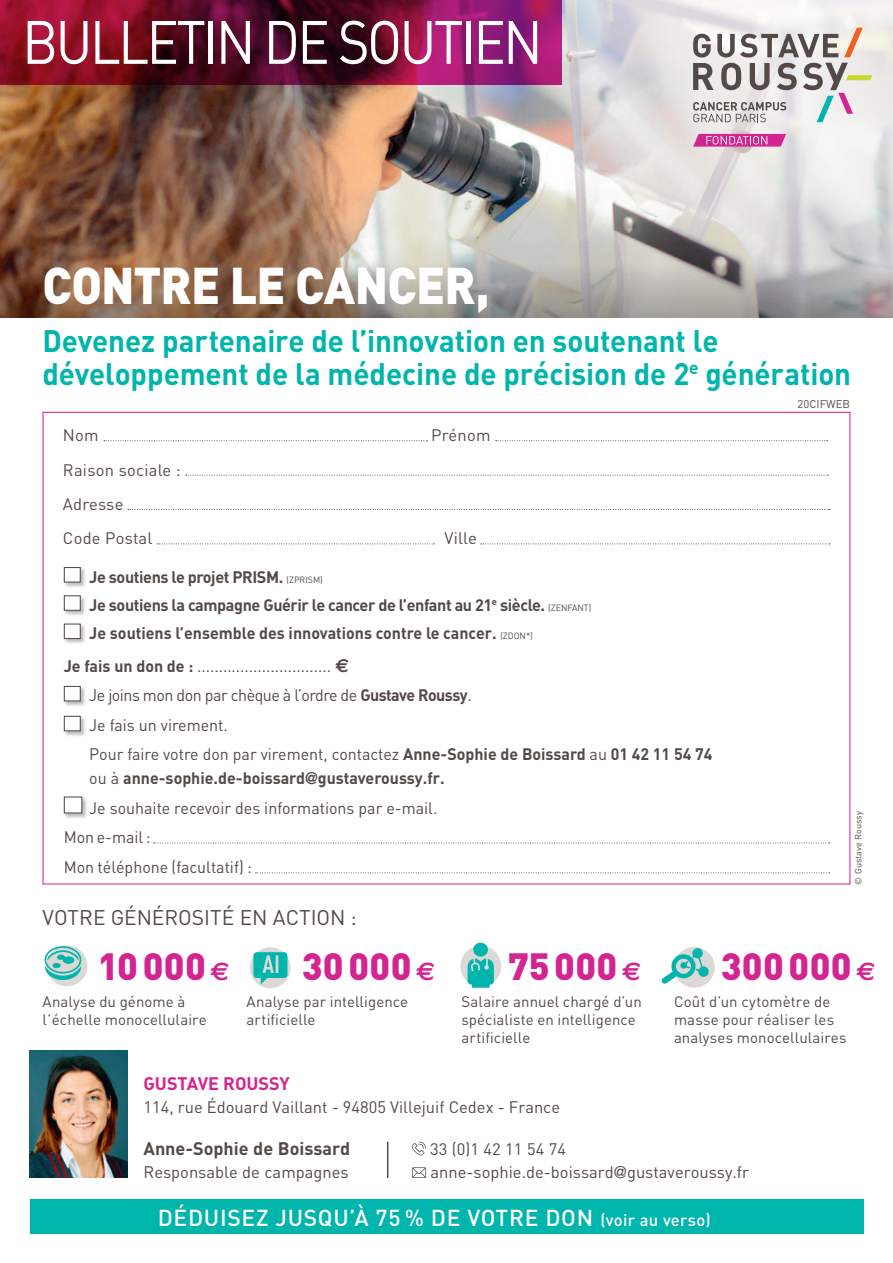
<style>
.page{position:relative;width:893px;height:1263px;background:#fff}
.page>*{position:absolute;margin:0;border:0;box-sizing:border-box;transform-origin:0 0}
.t1{font:60.15px "DIN";letter-spacing:-.05em;color:#fff;scale:.9 1}
.t2{font:900 51px "DIN";letter-spacing:-.015em;color:#fff;scale:.94 1}
.t3{font:900 37.5px "DIN";letter-spacing:.01em;color:#d32491}
.t4{font:700 30.75px/33px "DIN";letter-spacing:-.005em;color:#00b5ac;scale:.96 1}
.t5{font:500 22.8px "DIN";letter-spacing:.03em;color:#fff}
.t6{font:21px "DIN";letter-spacing:-.005em;color:#534a47}
.t7{font:700 18px "DIN";color:#534a47}
.t8{font:700 18px "DIN";color:#d32491}
.t9{font:16.5px "DIN";color:#534a47}
.t10{font:700 16.5px/24px "DIN";color:#534a47}
.t11{font:700 16.5px "DIN";letter-spacing:-.025em;color:#534a47}
.t12{font:16.5px "DIN";letter-spacing:-.03em;color:#534a47}
.t13{font:15px/18px "DIN";letter-spacing:.005em;color:#534a47}
.t14{font:11.25px "DIN";color:#534a47}
.t15{font:9px "DIN";color:#534a47}
.s1{font-weight:400;font-size:9px}
.s2{font-weight:700}
.s3{font-family:"Euro Sans";font-weight:700;font-size:18.75px}
.s4{font-weight:400}
.s5{font-family:"Helvetica Neue"}
.s6{font-family:"Euro Sans";font-weight:700;font-size:25.5px}
.s7{font-size:16.65px}
</style>
<div class="page">
<img style="left:0;top:85px;width:242px;height:157px">
<img style="left:242px;top:85px;width:247px;height:157px">
<svg style="left:489px;top:0;width:404px;height:242px"></svg>
<img style="left:0;top:242px;width:893px;height:76px">
<svg style="left:0;top:0;width:561px;height:85px;background:#720f36"></svg>
<div style="left:43px;top:412px;width:807px;height:472px;background:#fff;border:1px solid #d32491"></div>
<div style="left:63px;top:566px;width:23px;height:22px;background:#231f20;opacity:.3"></div>
<div style="left:64px;top:567px;width:17px;height:15px;background:#fff;border:1px solid #534a47"></div>
<div style="left:63px;top:595px;width:23px;height:21px;background:#231f20;opacity:.3"></div>
<div style="left:64px;top:595px;width:17px;height:16px;background:#fff;border:1px solid #534a47"></div>
<div style="left:63px;top:623px;width:23px;height:22px;background:#231f20;opacity:.3"></div>
<div style="left:64px;top:623px;width:17px;height:16px;background:#fff;border:1px solid #534a47"></div>
<div style="left:63px;top:685px;width:23px;height:22px;background:#231f20;opacity:.3"></div>
<div style="left:64px;top:686px;width:17px;height:15px;background:#fff;border:1px solid #534a47"></div>
<div style="left:63px;top:715px;width:23px;height:22px;background:#231f20;opacity:.3"></div>
<div style="left:64px;top:716px;width:17px;height:15px;background:#fff;border:1px solid #534a47"></div>
<div style="left:63px;top:796px;width:25px;height:23px;background:#231f20;opacity:.3"></div>
<div style="left:64px;top:796px;width:18px;height:17px;background:#fff"></div>
<svg style="left:153px;top:843px;width:677px;height:1px"></svg>
<svg style="left:255px;top:872px;width:575px;height:1px"></svg>
<div style="left:47px;top:945px;width:40px;height:41px;background:#dcd8d6;border-radius:50%"></div>
<div style="left:250px;top:947px;width:41px;height:41px;background:#dcd8d6;border-radius:50%"></div>
<div style="left:674px;top:947px;width:41px;height:41px;background:#dcd8d6;border-radius:50%"></div>
<svg style="left:45px;top:946px;width:36px;height:34px"></svg>
<div style="left:57px;top:954px;width:8px;height:6px;background:#00b5ac;border-radius:50%"></div>
<div style="left:63px;top:956px;width:11px;height:8px;background:#00b5ac;border-radius:50%"></div>
<div style="left:53px;top:963px;width:8px;height:5px;background:#00b5ac;border-radius:50%"></div>
<div style="left:30px;top:1199px;width:833px;height:34px;background:#00b5ac"></div>
<svg style="left:692px;top:948px;width:11px;height:10px"></svg>
<svg style="left:698px;top:966px;width:11px;height:11px"></svg>
<svg style="left:661px;top:951px;width:44px;height:37px"></svg>
<div style="left:671px;top:954px;width:25px;height:24px;border:4px solid #00b5ac;border-radius:50%"></div>
<hr style="left:387px;top:1142px;width:1px;height:36px;background:#534a47">
<svg style="left:412px;top:1141px;width:14px;height:14px"></svg>
<svg style="left:412px;top:1167px;width:14px;height:11px"></svg>
<svg style="left:693px;top:28px;width:179px;height:94px"></svg>
<svg style="left:693px;top:134px;width:93px;height:13px"></svg>
<div style="left:460px;top:946px;width:41px;height:41px;background:#dcd8d6;border-radius:50%"></div>
<div style="left:473px;top:943px;width:15px;height:14px;background:#00b5ac;border-radius:50%"></div>
<svg style="left:467px;top:958px;width:27px;height:30px"></svg>
<div style="left:253px;top:952px;width:34px;height:26px;background:#00b5ac;border-radius:3px"></div>
<svg style="left:261px;top:955px;width:17px;height:29px"></svg>
<img style="left:30px;top:1050px;width:98px;height:128px">
<svg style="left:104px;top:440px;width:323px;height:1px"></svg>
<svg style="left:496px;top:440px;width:332px;height:1px"></svg>
<svg style="left:186px;top:475px;width:642px;height:1px"></svg>
<svg style="left:128px;top:509px;width:702px;height:1px"></svg>
<svg style="left:157px;top:543px;width:277px;height:1px"></svg>
<svg style="left:481px;top:543px;width:349px;height:1px"></svg>
<p class="t1" style="left:22px;top:5px;width:580px">BULLETIN DE SOUTIEN</p>
<p class="t2" style="left:43px;top:251px;width:477px">CONTRE LE CANCER,</p>
<p class="t4" style="left:43px;top:323px;width:844px">Devenez partenaire de l’innovation en soutenant le développement de la médecine de précision de 2<sup>e</sup> génération</p>
<p class="t9" style="left:63px;top:425px;width:37px">Nom</p>
<p class="t9" style="left:431px;top:425px;width:61px">Prénom</p>
<p class="t9" style="left:63px;top:459px;width:119px">Raison sociale :</p>
<p class="t9" style="left:63px;top:494px;width:62px">Adresse</p>
<p class="t9" style="left:63px;top:528px;width:91px">Code Postal</p>
<p class="t9" style="left:444px;top:528px;width:34px">Ville</p>
<p class="t14" style="left:798px;top:397px;width:54px">20CIFWEB</p>
<p class="t11" style="left:89px;top:566px;width:235px">Je soutiens le projet PRISM. <span class="s1">(ZPRISM)</span></p>
<p class="t11" style="left:89px;top:594px;width:504px">Je soutiens la campagne Guérir le cancer de l’enfant au 21<sup>e</sup> siècle. <span class="s1">(ZENFANT)</span></p>
<p class="t10" style="left:89px;top:620px;width:445px">Je soutiens l’ensemble des innovations contre le cancer. <span class="s1">(ZDON*)</span></p>
<p class="t9" style="left:64px;top:655px;width:287px"><span class="s2">Je fais un don de :</span> ............................... <span class="s3">€</span></p>
<p class="t12" style="left:89px;top:685px;width:384px">Je joins mon don par chèque à l’ordre de <span class="s2">Gustave Roussy</span>.</p>
<p class="t9" style="left:89px;top:715px;width:140px">Je fais un virement.</p>
<p class="t10" style="left:89px;top:741px;width:625px"><span class="s4">Pour faire votre don par virement, contactez</span> Anne-Sophie de Boissard <span class="s4">au</span> 01 42 11 54 74 <span class="s4">ou à</span> anne-sophie.de-boissard<span class="s5">@</span>gustaveroussy.fr.</p>
<p class="t9" style="left:89px;top:797px;width:350px">Je souhaite recevoir des informations par e-mail.</p>
<p class="t9" style="left:64px;top:827px;width:88px">Mon e-mail :</p>
<p class="t9" style="left:64px;top:857px;width:190px">Mon téléphone (facultatif) :</p>
<p class="t6" style="left:43px;top:904px;width:316px">VOTRE GÉNÉROSITÉ EN ACTION :</p>
<p class="t3" style="left:98px;top:941px;width:133px">10000 <span class="s6">€</span></p>
<p class="t3" style="left:302px;top:941px;width:135px">30000 <span class="s6">€</span></p>
<p class="t3" style="left:508px;top:941px;width:135px">75000 <span class="s6">€</span></p>
<p class="t3" style="left:721px;top:941px;width:156px">300000 <span class="s6">€</span></p>
<p class="t13" style="left:43px;top:992px;width:166px">Analyse du génome à l’échelle monocellulaire</p>
<p class="t13" style="left:247px;top:992px;width:163px">Analyse par intelligence artificielle</p>
<p class="t13" style="left:461px;top:992px;width:182px">Salaire annuel chargé d’un spécialiste en intelligence artificielle</p>
<p class="t13" style="left:674px;top:992px;width:174px">Coût d’un cytomètre de masse pour réaliser les analyses monocellulaires</p>
<p class="t15" style="left:853px;top:884px;width:75px;rotate:-90deg">© Gustave Roussy</p>
<p class="t8" style="left:144px;top:1072px;width:148px">GUSTAVE ROUSSY</p>
<p class="t9" style="left:144px;top:1096px;width:418px">114, rue Édouard Vaillant - 94805 Villejuif Cedex - France</p>
<p class="t7" style="left:144px;top:1137px;width:208px">Anne-Sophie de Boissard</p>
<p class="t9" style="left:144px;top:1162px;width:207px">Responsable de campagnes</p>
<p class="t9" style="left:430px;top:1139px;width:137px">33 (0)1 42 11 54 74</p>
<p class="t9" style="left:431px;top:1162px;width:320px">anne-sophie.de-boissard<span class="s5">@</span>gustaveroussy.fr</p>
<p class="t5" style="left:158px;top:1203px;width:555px">DÉDUISEZ JUSQU’À 75 % DE VOTRE DON <span class="s7">(voir au verso)</span></p>
</div>
